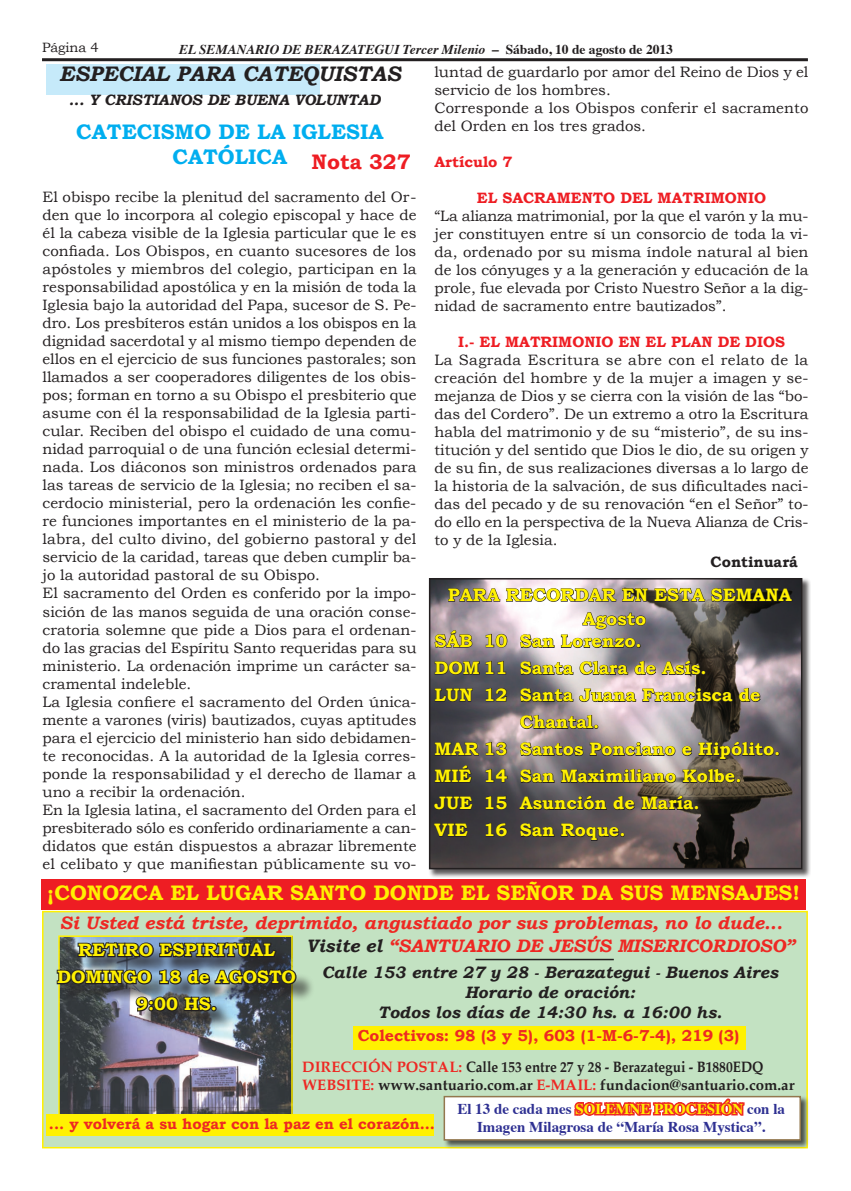
<style>
.page{position:relative;width:851px;height:1191px;background:#fff}
.page>*{position:absolute;margin:0;border:0;box-sizing:border-box;transform-origin:0 0}
.t1{font:700 21px "Bookman Old Style";color:#fff101}
.t2{font:700 21px/25.2px "Bookman Old Style";color:#00aeef}
.t3{font:italic 700 21px "Bookman Old Style";color:#231f20}
.t4{font:700 18px/27px "Bookman Old Style";color:#fff101}
.t5{font:italic 700 18px "Bookman Old Style";color:#ee2823}
.t6{font:italic 700 16.5px/19.8px "Bookman Old Style";color:#231f20;text-align:center}
.t7{font:700 15.9px "Bookman Old Style";color:#ee2823}
.t8{font:15px/18px "Bookman Old Style";color:#231f20}
.t9{font:700 15px/18px "Palatino";color:#231f20;scale:.9 1}
.t10{font:700 15px/18px "Times";color:#2e3092;text-align:center}
.t11{font:700 15px "Bookman Old Style";color:#ee1d23}
.t12{font:700 15px "Bookman Old Style";color:#ee2823}
.t13{font:italic 700 15px "Bookman Old Style";color:#231f20}
.t14{font:700 15px "Bookman Old Style";letter-spacing:-.005em;color:#231f20}
.t15{font:italic 700 13.5px "Times";color:#231f20}
.t16{font:13.5px "Bookman Old Style";color:#231f20}
.s1{font-style:normal}
.s2{color:#ee1d23}
.s3{color:#231f20}
.s4{color:#ee2823}
.s5{color:#fff101}
</style>
<div class="page">
<hr style="left:42px;top:58px;width:765px;height:3px;background:#231f20">
<div style="left:428px;top:577px;width:383px;height:301px;background:#231f20;opacity:.75"></div>
<img style="left:432px;top:581px;width:367px;height:285px">
<div style="left:429px;top:578px;width:373px;height:291px;border:2px solid #231f20"></div>
<div style="left:41px;top:879px;width:764px;height:30px;background:#ee1d23"></div>
<div style="left:42px;top:911px;width:765px;height:237px;background:#c3e2c2;border:2px solid #fff101"></div>
<div style="left:443px;top:1095px;width:366px;height:54px;background:#231f20;opacity:.75"></div>
<div style="left:443px;top:1095px;width:357px;height:45px;background:#fff;border:2px solid #93784e"></div>
<img style="left:61px;top:938px;width:229px;height:176px">
<div style="left:58px;top:935px;width:235px;height:198px;border:2px solid #fff101"></div>
<div style="left:353px;top:1026px;width:392px;height:23px;background:#fff101"></div>
<svg style="left:572px;top:1095px;width:174px;height:21px"></svg>
<hr style="left:475px;top:958px;width:138px;height:2px;background:#231f20">
<div style="left:46px;top:1114px;width:387px;height:21px;background:#fff101"></div>
<div style="left:46px;top:65px;width:273px;height:30px;background:#c6eafa"></div>
<svg style="left:448px;top:588px;width:200px;height:14px;background:#898387"></svg>
<svg style="left:654px;top:586px;width:138px;height:16px;background:#4f4b4d"></svg>
<svg style="left:434px;top:630px;width:38px;height:18px"></svg>
<svg style="left:434px;top:688px;width:39px;height:14px"></svg>
<svg style="left:434px;top:740px;width:45px;height:16px"></svg>
<svg style="left:434px;top:765px;width:38px;height:18px"></svg>
<svg style="left:433px;top:796px;width:40px;height:14px"></svg>
<svg style="left:433px;top:823px;width:35px;height:14px"></svg>
<svg style="left:485px;top:633px;width:22px;height:15px"></svg>
<svg style="left:434px;top:659px;width:72px;height:16px"></svg>
<svg style="left:485px;top:687px;width:22px;height:15px"></svg>
<svg style="left:485px;top:741px;width:22px;height:15px"></svg>
<svg style="left:485px;top:768px;width:22px;height:14px"></svg>
<svg style="left:485px;top:795px;width:22px;height:15px"></svg>
<svg style="left:485px;top:822px;width:22px;height:15px"></svg>
<div style="left:60px;top:945px;width:254px;height:84px;background:#231f20;opacity:.75"></div>
<svg style="left:56px;top:940px;width:242px;height:47px;background:#4a525a"></svg>
<svg style="left:134px;top:994px;width:84px;height:19px;background:#4e5155"></svg>
<svg style="left:519px;top:612px;width:127px;height:36px"></svg>
<svg style="left:519px;top:661px;width:54px;height:14px"></svg>
<svg style="left:579px;top:660px;width:49px;height:15px"></svg>
<svg style="left:634px;top:660px;width:72px;height:15px"></svg>
<svg style="left:519px;top:688px;width:117px;height:14px;background:#81797d"></svg>
<svg style="left:642px;top:687px;width:90px;height:15px"></svg>
<svg style="left:738px;top:687px;width:23px;height:15px"></svg>
<svg style="left:519px;top:714px;width:79px;height:15px"></svg>
<svg style="left:519px;top:742px;width:64px;height:14px"></svg>
<svg style="left:589px;top:741px;width:86px;height:15px"></svg>
<svg style="left:681px;top:745px;width:11px;height:11px"></svg>
<svg style="left:698px;top:741px;width:81px;height:19px;background:#4c4748"></svg>
<svg style="left:519px;top:767px;width:157px;height:16px;background:#615a5d"></svg>
<svg style="left:682px;top:768px;width:59px;height:15px"></svg>
<svg style="left:519px;top:795px;width:116px;height:15px;background:#454145"></svg>
<svg style="left:641px;top:794px;width:58px;height:16px"></svg>
<svg style="left:519px;top:823px;width:106px;height:18px;background:#474143"></svg>
<p class="t16" style="left:42px;top:39px;width:58px">Página 4</p>
<p class="t15" style="left:179px;top:37px;width:495px">EL SEMANARIO DE BERAZATEGUI Tercer Milenio <span class="s1">– Sábado, 10 de agosto de 2013</span></p>
<h1 class="t3" style="left:59px;top:61px;width:343px">ESPECIAL PARA CATEQUISTAS</h1>
<h1 class="t2" style="left:172px;top:119px;width:239px;text-indent:-96px">CATECISMO DE LA IGLESIA<br>CATÓLICA <span class="s2">Nota 327</span></h1>
<p class="t13" style="left:69px;top:91px;width:313px">... Y CRISTIANOS DE BUENA VOLUNTAD</p>
<p class="t8" style="left:43px;top:188px;width:375px">El obispo recibe la plenitud del sacramento del Or&shy;den que lo incorpora al colegio episcopal y hace de él la cabeza visible de la Iglesia particular que le es confiada. Los Obispos, en cuanto sucesores de los apóstoles y miembros del colegio, participan en la responsabilidad apostólica y en la misión de toda la Iglesia bajo la autoridad del Papa, sucesor de S. Pe&shy;dro. Los presbíteros están unidos a los obispos en la dignidad sacerdotal y al mismo tiempo dependen de ellos en el ejercicio de sus funciones pastorales; son llamados a ser cooperadores diligentes de los obis&shy;pos; forman en torno a su Obispo el presbiterio que asume con él la responsabilidad de la Iglesia parti&shy;cular. Reciben del obispo el cuidado de una comu&shy;nidad parroquial o de una función eclesial determi&shy;nada. Los diáconos son ministros ordenados para las tareas de servicio de la Iglesia; no reciben el sa&shy;cerdocio ministerial, pero la ordenación les confie&shy;re funciones importantes en el ministerio de la pa&shy;labra, del culto divino, del gobierno pastoral y del servicio de la caridad, tareas que deben cumplir ba&shy;jo la autoridad pastoral de su Obispo.<br>El sacramento del Orden es conferido por la impo&shy;sición de las manos seguida de una oración conse&shy;cratoria solemne que pide a Dios para el ordenan&shy;do las gracias del Espíritu Santo requeridas para su ministerio. La ordenación imprime un carácter sa&shy;cramental indeleble.<br>La Iglesia confiere el sacramento del Orden única&shy;mente a varones (viris) bautizados, cuyas aptitudes para el ejercicio del ministerio han sido debidamen&shy;te reconocidas. A la autoridad de la Iglesia corres&shy;ponde la responsabilidad y el derecho de llamar a uno a recibir la ordenación.<br>En la Iglesia latina, el sacramento del Orden para el presbiterado sólo es conferido ordinariamente a can&shy;didatos que están dispuestos a abrazar libremente el celibato y que manifiestan públicamente su vo-</p>
<p class="t8" style="left:434px;top:63px;width:375px">luntad de guardarlo por amor del Reino de Dios y el servicio de los hombres.<br>Corresponde a los Obispos conferir el sacramento del Orden en los tres grados.</p>
<p class="t11" style="left:434px;top:153px;width:79px">Artículo 7</p>
<p class="t11" style="left:477px;top:189px;width:290px">EL SACRAMENTO DEL MATRIMONIO</p>
<p class="t8" style="left:434px;top:207px;width:375px;text-align:justify">“La alianza matrimonial, por la que el varón y la mu&shy;jer constituyen entre sí un consorcio de toda la vi&shy;da, ordenado por su misma índole natural al bien de los cónyuges y a la generación y educación de la prole, fue elevada por Cristo Nuestro Señor a la dig&shy;nidad de sacramento entre bautizados”.</p>
<p class="t11" style="left:458px;top:333px;width:328px">I.- EL MATRIMONIO EN EL PLAN DE DIOS</p>
<p class="t8" style="left:434px;top:351px;width:375px;text-align:justify">La Sagrada Escritura se abre con el relato de la creación del hombre y de la mujer a imagen y se&shy;mejanza de Dios y se cierra con la visión de las “bo&shy;das del Cordero”. De un extremo a otro la Escritura habla del matrimonio y de su “misterio”, de su ins&shy;titución y del sentido que Dios le dio, de su origen y de su fin, de sus realizaciones diversas a lo largo de la historia de la salvación, de sus dificultades naci&shy;das del pecado y de su renovación “en el Señor” to&shy;do ello en la perspectiva de la Nueva Alianza de Cris&shy;to y de la Iglesia.</p>
<p class="t14" style="left:710px;top:553px;width:89px">Continuará</p>
<p class="t4" style="left:448px;top:581px;width:345px">PARA RECORDAR EN ESTA SEMANA</p>
<p class="t4" style="left:434px;top:627px;width:74px">SÁB<br>DOM 11<br>LUN</p>
<p class="t4" style="left:582px;top:605px;width:65px">Agosto</p>
<p class="t4" style="left:483px;top:627px;width:25px">10</p>
<p class="t4" style="left:520px;top:627px;width:262px">San Lorenzo.<br>Santa Clara de Asís.<br>Santa Juana Francisca de<br>Chantal.<br>Santos Ponciano e Hipólito.<br>San Maximiliano Kolbe.<br>Asunción de María.<br>San Roque.</p>
<p class="t4" style="left:483px;top:681px;width:25px">12</p>
<p class="t4" style="left:434px;top:735px;width:74px">MAR 13<br>MIÉ<br>JUE<br>VIE</p>
<p class="t4" style="left:483px;top:762px;width:25px;text-align:justify">14<br>15<br>16</p>
<h1 class="t1" style="left:47px;top:880px;width:754px">¡CONOZCA EL LUGAR SANTO DONDE EL SEÑOR DA SUS MENSAJES!</h1>
<p class="t5" style="left:59px;top:911px;width:724px">Si Usted está triste, deprimido, angustiado por sus problemas, no lo dude...</p>
<p class="t4" style="left:57px;top:936px;width:240px;text-align:center">RETIRO ESPIRITUAL<br>DOMINGO 18 de AGOSTO<br>9:00 HS.</p>
<p class="t5" style="left:306px;top:935px;width:490px"><span class="s3">Visite el</span> “SANTUARIO DE JESÚS MISERICORDIOSO”</p>
<p class="t6" style="left:322px;top:962px;width:457px">Calle 153 entre 27 y 28 - Berazategui - Buenos Aires<br>Horario de oración:<br>Todos los días de 14:30 hs. a 16:00 hs.</p>
<p class="t7" style="left:357px;top:1026px;width:383px">Colectivos: 98 (3 y 5), 603 (1-M-6-7-4), 219 (3)</p>
<p class="t9" style="left:302px;top:1058px;width:548px"><span class="s4">DIRECCIÓN POSTAL:</span> Calle 153 entre 27 y 28 - Berazategui - B1880EDQ<br><span class="s4">WEBSITE:</span> www.santuario.com.ar <span class="s4">E-MAIL:</span> fundacion@santuario.com.ar</p>
<p class="t12" style="left:49px;top:1114px;width:387px">... y volverá a su hogar con la paz en el corazón...</p>
<p class="t10" style="left:457px;top:1098px;width:329px">El 13 de cada mes <span class="s5">SOLEMNE PROCESIÓN</span> con la<br>Imagen Milagrosa de “María Rosa Mystica”.</p>
</div>
